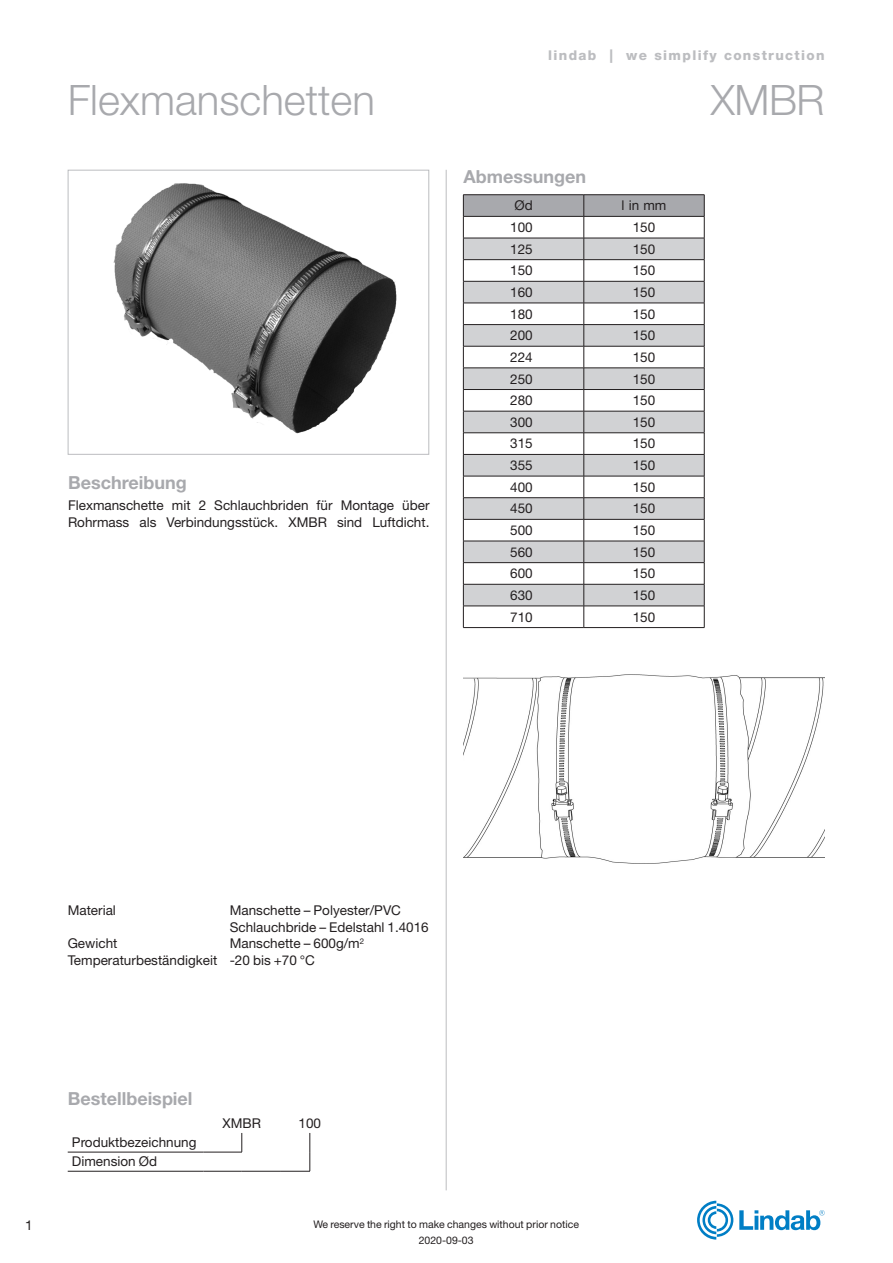
<style>
.page{position:relative;width:893px;height:1263px;background:#fff}
.page>*{position:absolute;margin:0;border:0;box-sizing:border-box;transform-origin:0 0}
.Heading1{font:300 42px "Helvetica Neue LT Pro";color:#a8a9ad}
.Product_code{font:300 42px "Helvetica Neue LT Pro";color:#a8a9ad}
.t1{font:700 18px "Helvetica Neue LT Pro";color:#a8a9ad}
.Text{font:13.5px/16.5px "Helvetica Neue LT Pro";color:#231f20}
.Lindab_tag_-_grey_R{font:800 13.5px "Helvetica Neue LT Pro";letter-spacing:.1em;color:#bcbdc0}
.CellText_C9{font:13.5px "Helvetica Neue LT Pro";color:#231f20}
.t2{font:10.5px "Helvetica Neue LT Pro";color:#231f20}
</style>
<div class="page">
<svg style="left:739px;top:1210px;width:86px;height:20px"></svg>
<svg style="left:697px;top:1201px;width:36px;height:38px"></svg>
<hr style="left:446px;top:170px;width:1px;height:1020px;background:#bcbdc0">
<svg style="left:242px;top:1133px;width:1px;height:19px"></svg>
<hr style="left:68px;top:1152px;width:136px;height:1px;background:#231f20">
<hr style="left:204px;top:1152px;width:38px;height:1px;background:#231f20">
<hr style="left:68px;top:1171px;width:136px;height:1px;background:#231f20">
<hr style="left:204px;top:1171px;width:38px;height:1px;background:#231f20">
<hr style="left:242px;top:1171px;width:38px;height:1px;background:#231f20">
<hr style="left:280px;top:1171px;width:30px;height:1px;background:#231f20">
<svg style="left:310px;top:1133px;width:1px;height:38px"></svg>
<img style="left:113px;top:183px;width:284px;height:251px">
<div style="left:68px;top:170px;width:361px;height:285px;border:1px solid #bcbdc0"></div>
<hr style="left:463px;top:194px;width:121px;height:1px;background:#231f20">
<hr style="left:584px;top:194px;width:120px;height:1px;background:#231f20">
<svg style="left:463px;top:195px;width:242px;height:432px"></svg>
<hr style="left:463px;top:627px;width:121px;height:1px;background:#231f20">
<hr style="left:584px;top:627px;width:120px;height:1px;background:#231f20">
<img style="left:463px;top:674px;width:362px;height:190px">
<p class="Lindab_tag_-_grey_R" style="left:548px;top:48px;width:278px">lindab | we simplify construction</p>
<p class="Heading1" style="left:68px;top:74px;width:309px">Flexmanschetten</p>
<p class="Product_code" style="left:711px;top:74px;width:115px">XMBR</p>
<p class="t1" style="left:68px;top:471px;width:120px">Beschreibung</p>
<p class="Text" style="left:68px;top:497px;width:363px">Flexmanschette mit 2 Schlauchbriden für Montage über<br>Rohrmass als Verbindungsstück. XMBR sind Luftdicht.</p>
<p class="t1" style="left:463px;top:165px;width:124px">Abmessungen</p>
<p class="Text" style="left:514px;top:197px;width:20px">Ød</p>
<p class="Text" style="left:622px;top:197px;width:46px">l in mm</p>
<p class="Text" style="left:510px;top:219px;width:24px">100</p>
<p class="Text" style="left:633px;top:219px;width:24px">150</p>
<p class="Text" style="left:510px;top:240px;width:24px">125</p>
<p class="Text" style="left:633px;top:240px;width:24px">150</p>
<p class="Text" style="left:510px;top:262px;width:24px">150</p>
<p class="Text" style="left:633px;top:262px;width:24px">150</p>
<p class="Text" style="left:510px;top:284px;width:24px">160</p>
<p class="Text" style="left:633px;top:284px;width:24px">150</p>
<p class="Text" style="left:510px;top:305px;width:24px">180</p>
<p class="Text" style="left:633px;top:305px;width:24px">150</p>
<p class="Text" style="left:510px;top:327px;width:24px">200</p>
<p class="Text" style="left:633px;top:327px;width:24px">150</p>
<p class="Text" style="left:510px;top:348px;width:24px">224</p>
<p class="Text" style="left:633px;top:348px;width:24px">150</p>
<p class="Text" style="left:510px;top:370px;width:24px">250</p>
<p class="Text" style="left:633px;top:370px;width:24px">150</p>
<p class="Text" style="left:510px;top:392px;width:24px">280</p>
<p class="Text" style="left:633px;top:392px;width:24px">150</p>
<p class="Text" style="left:510px;top:413px;width:24px">300</p>
<p class="Text" style="left:633px;top:413px;width:24px">150</p>
<p class="Text" style="left:510px;top:435px;width:24px">315</p>
<p class="Text" style="left:633px;top:435px;width:24px">150</p>
<p class="Text" style="left:510px;top:457px;width:24px">355</p>
<p class="Text" style="left:633px;top:457px;width:24px">150</p>
<p class="Text" style="left:510px;top:478px;width:24px">400</p>
<p class="Text" style="left:633px;top:478px;width:24px">150</p>
<p class="Text" style="left:510px;top:500px;width:24px">450</p>
<p class="Text" style="left:633px;top:500px;width:24px">150</p>
<p class="Text" style="left:510px;top:522px;width:24px">500</p>
<p class="Text" style="left:633px;top:522px;width:24px">150</p>
<p class="Text" style="left:510px;top:543px;width:24px">560</p>
<p class="Text" style="left:633px;top:543px;width:24px">150</p>
<p class="Text" style="left:510px;top:565px;width:24px">600</p>
<p class="Text" style="left:633px;top:565px;width:24px">150</p>
<p class="Text" style="left:510px;top:586px;width:24px">630</p>
<p class="Text" style="left:633px;top:586px;width:24px">150</p>
<p class="Text" style="left:510px;top:608px;width:24px">710</p>
<p class="Text" style="left:633px;top:608px;width:24px">150</p>
<p class="Text" style="left:68px;top:902px;width:50px">Material</p>
<p class="Text" style="left:230px;top:902px;width:201px">Manschette – Polyester/PVC<br>Schlauchbride – Edelstahl 1.4016</p>
<p class="Text" style="left:68px;top:935px;width:51px">Gewicht</p>
<p class="Text" style="left:68px;top:935px;width:298px;text-indent:162px">Manschette – 600g/m<sup>2<br></sup>Temperaturbeständigkeit -20 bis +70 °C</p>
<p class="Text" style="left:25px;top:1216px;width:9px">1</p>
<p class="t1" style="left:68px;top:1087px;width:126px">Bestellbeispiel</p>
<p class="Text" style="left:72px;top:1133px;width:126px">Produktbezeichnung</p>
<p class="Text" style="left:72px;top:1152px;width:87px">Dimension Ød</p>
<p class="CellText_C9" style="left:223px;top:1114px;width:40px">XMBR</p>
<p class="CellText_C9" style="left:299px;top:1114px;width:24px">100</p>
<p class="t2" style="left:313px;top:1217px;width:267px">We reserve the right to make changes without prior notice</p>
<p class="t2" style="left:419px;top:1234px;width:56px">2020-09-03</p>
</div>
